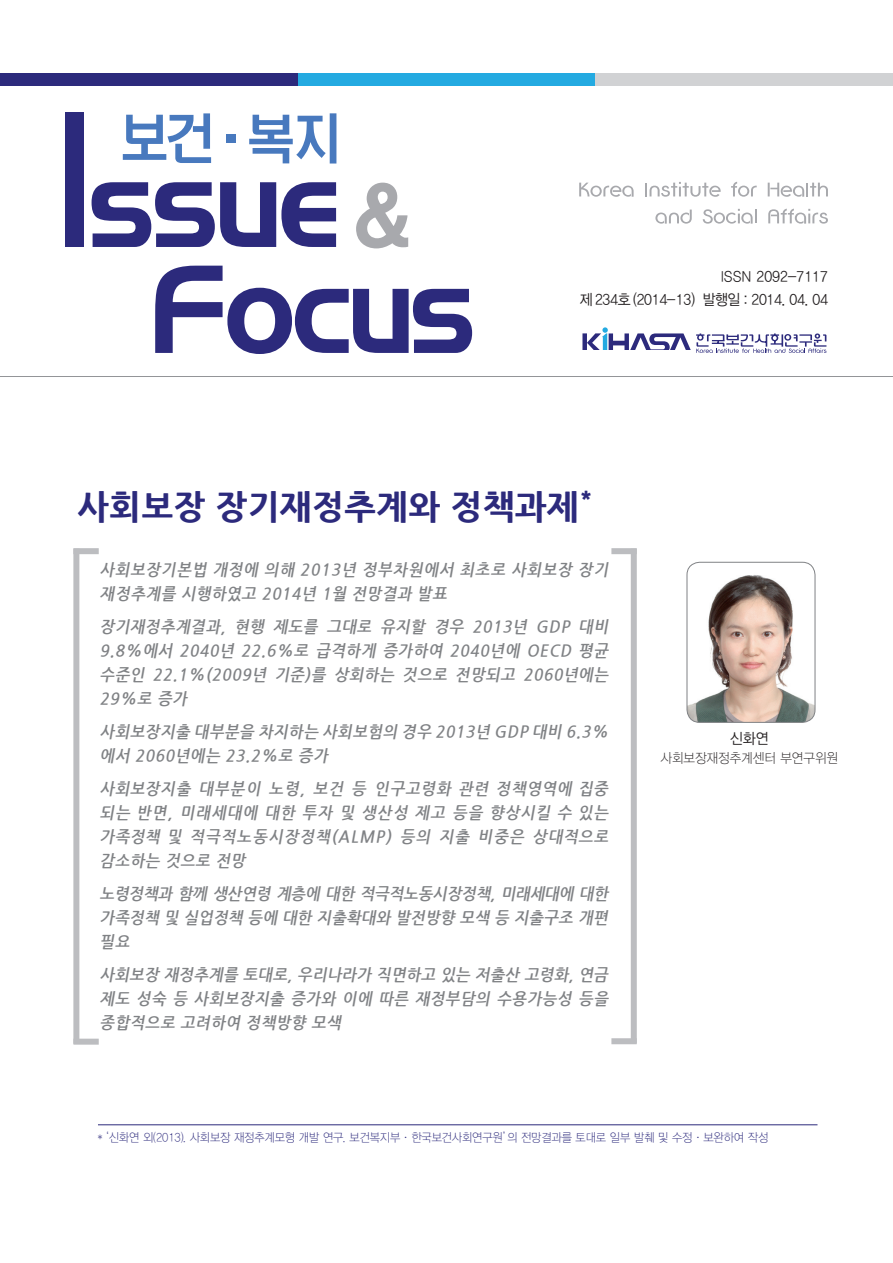
<style>
.page{position:relative;width:893px;height:1263px;background:#fff}
.page>*{position:absolute;margin:0;border:0;box-sizing:border-box;transform-origin:0 0}
.t1{font:800 34.5px "Nanum Gothic";letter-spacing:.02em;color:#2c2a7c}
.t2{font:italic 700 16.5px/24px "Nanum Gothic";letter-spacing:.045em;color:#808285;text-align:justify;scale:.93 1}
.t3{font:italic 700 16.5px/24px "Nanum Gothic";letter-spacing:.025em;color:#808285;scale:.93 1}
.t4{font:15px "YDIYGO320";letter-spacing:-.02em;color:#231f20;scale:.93 1}
.t5{font:15px "YDIYGO320";color:#231f20;scale:.93 1}
.t6{font:13.5px "YDIYGO310";color:#231f20;scale:.93 1}
.t7{font:12px "YDIYGO310";letter-spacing:-.01em;color:#2c2a7c;scale:.93 1}
.s1{font-family:"YDIY Mj O310"}
</style>
<div class="page">
<div style="left:73px;top:548px;width:26px;height:6px;background:#bcbdc0"></div>
<div style="left:73px;top:549px;width:6px;height:495px;background:#bcbdc0"></div>
<div style="left:73px;top:1039px;width:26px;height:6px;background:#bcbdc0"></div>
<div style="left:611px;top:548px;width:26px;height:6px;background:#bcbdc0"></div>
<div style="left:631px;top:549px;width:6px;height:494px;background:#bcbdc0"></div>
<div style="left:611px;top:1038px;width:26px;height:6px;background:#bcbdc0"></div>
<hr style="left:0;top:376px;width:893px;height:1px;background:#939598">
<div style="left:595px;top:73px;width:298px;height:12px;background:#d1d2d4"></div>
<div style="left:298px;top:73px;width:297px;height:12px;background:#24aae1"></div>
<div style="left:0;top:73px;width:298px;height:12px;background:#2c2a7c"></div>
<svg style="left:123px;top:113px;width:88px;height:50px"></svg>
<div style="left:226px;top:134px;width:9px;height:9px;background:#4879be"></div>
<svg style="left:249px;top:113px;width:87px;height:51px"></svg>
<div style="left:65px;top:112px;width:19px;height:135px;background:#2c2a7c"></div>
<svg style="left:92px;top:182px;width:244px;height:65px"></svg>
<svg style="left:356px;top:183px;width:52px;height:65px"></svg>
<svg style="left:155px;top:266px;width:317px;height:88px"></svg>
<svg style="left:582px;top:327px;width:244px;height:26px"></svg>
<hr style="left:581px;top:350px;width:112px;height:1px;background:#fff">
<hr style="left:581px;top:351px;width:112px;height:1px;background:#fff">
<hr style="left:581px;top:352px;width:112px;height:1px;background:#fff">
<svg style="left:579px;top:183px;width:55px;height:14px"></svg>
<svg style="left:645px;top:182px;width:76px;height:15px"></svg>
<svg style="left:731px;top:182px;width:26px;height:15px"></svg>
<svg style="left:768px;top:183px;width:60px;height:14px"></svg>
<svg style="left:655px;top:210px;width:37px;height:14px"></svg>
<svg style="left:703px;top:209px;width:54px;height:15px"></svg>
<svg style="left:768px;top:209px;width:60px;height:15px"></svg>
<img style="left:687px;top:562px;width:128px;height:160px">
<div style="left:687px;top:562px;width:128px;height:161px;border:1px solid #808285;border-radius:13px"></div>
<hr style="left:98px;top:1124px;width:719px;height:1px;background:#2c2a7c">
<p class="t5" style="left:721px;top:269px;width:116px">ISSN 2092-7117</p>
<p class="t4" style="left:580px;top:291px;width:268px">제 234호 (2014-13) 발행일 : 2014. 04. 04</p>
<p class="t1" style="left:77px;top:488px;width:517px">사회보장 장기재정추계와 정책과제<sup>*</sup></p>
<p class="t2" style="left:100px;top:558px;width:551px">사회보장기본법 개정에 의해 2013년 정부차원에서 최초로 사회보장 장기 재정추계를 시행하였고 2014년 1월 전망결과 발표</p>
<p class="t2" style="left:100px;top:615px;width:551px">장기재정추계결과, 현행 제도를 그대로 유지할 경우 2013년 GDP 대비 9.8%에서 2040년 22.6%로 급격하게 증가하여 2040년에 OECD 평균 수준인 22.1%(2009년 기준)를 상회하는 것으로 전망되고 2060년에는 29%로 증가</p>
<p class="t2" style="left:100px;top:720px;width:551px">사회보장지출 대부분을 차지하는 사회보험의 경우 2013년 GDP 대비 6.3% 에서 2060년에는 23.2%로 증가</p>
<p class="t2" style="left:100px;top:777px;width:551px">사회보장지출 대부분이 노령, 보건 등 인구고령화 관련 정책영역에 집중 되는 반면, 미래세대에 대한 투자 및 생산성 제고 등을 향상시킬 수 있는 가족정책 및 적극적노동시장정책(ALMP) 등의 지출 비중은 상대적으로 감소하는 것으로 전망</p>
<p class="t3" style="left:100px;top:882px;width:551px">노령정책과 함께 생산연령 계층에 대한 적극적노동시장정책, 미래세대에 대한 가족정책 및 실업정책 등에 대한 지출확대와 발전방향 모색 등 지출구조 개편 필요</p>
<p class="t2" style="left:100px;top:963px;width:551px">사회보장 재정추계를 토대로, 우리나라가 직면하고 있는 저출산‧ 고령화, 연금 제도 성숙 등 사회보장지출 증가와 이에 따른 재정부담의 수용가능성 등을 종합적으로 고려하여 정책방향 모색</p>
<p class="t4" style="left:730px;top:730px;width:43px">신화연</p>
<p class="t6" style="left:660px;top:751px;width:193px">사회보장재정추계센터 부연구위원</p>
<p class="t7" style="left:98px;top:1131px;width:722px">* ‘신화연 외(2013). 사회보장 재정추계모형 개발 연구. 보건복지부<span class="s1">·</span>한국보건사회연구원’의 전망결과를 토대로 일부 발췌 및 수정<span class="s1">·</span>보완하여 작성</p>
</div>
